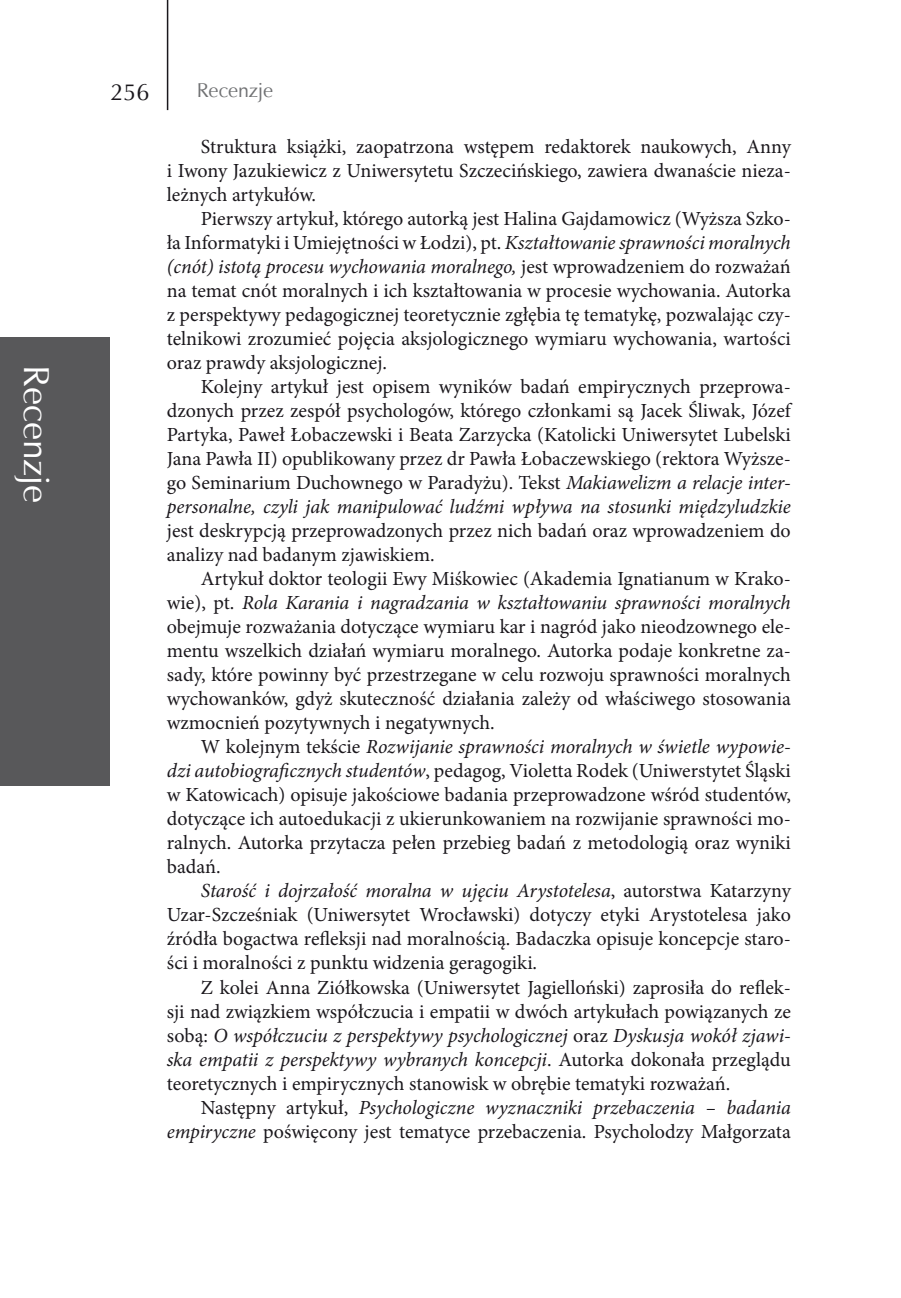
<style>
.page{position:relative;width:901px;height:1298px;background:#fff}
.page>*{position:absolute;margin:0;border:0;box-sizing:border-box;transform-origin:0 0}
.t1{font:36px "Zapf Humnst EU";color:#fff}
.t2{font:24px "Zapf Humnst EU";color:#1a171c}
.t3{font:20px/24px "Minion Pro";color:#1a171c;text-align:justify}
.t4{font:20px "Zapf Humnst EU";color:#707173}
.s1{font-style:italic}
</style>
<div class="page">
<hr style="left:167px;top:0;width:1px;height:110px;background:#1a171c">
<div style="left:0;top:337px;width:110px;height:448px;background:#58585a"></div>
<h1 class="t1" style="left:59px;top:365px;width:139px;rotate:90deg">Recenzje</h1>
<p class="t2" style="left:110px;top:77px;width:41px">256</p>
<p class="t4" style="left:197px;top:78px;width:78px">Recenzje</p>
<p class="t3" style="left:167px;top:135px;width:625px;text-indent:34px">Struktura książki, zaopatrzona wstępem redaktorek naukowych, Anny i Iwony Jazukiewicz z Uniwersytetu Szczecińskiego, zawiera dwanaście nieza&shy;leżnych artykułów.</p>
<p class="t3" style="left:167px;top:207px;width:625px;text-indent:34px">Pierwszy artykuł, którego autorką jest Halina Gajdamowicz (Wyższa Szko&shy;ła Informatyki i Umiejętności w Łodzi), pt. <span class="s1">Kształtowanie sprawności moralnych (cnót) istotą procesu wychowania moralnego,</span> jest wprowadzeniem do rozważań na temat cnót moralnych i ich kształtowania w procesie wychowania. Autorka z perspektywy pedagogicznej teoretycznie zgłębia tę tematykę, pozwalając czy&shy;telnikowi zrozumieć pojęcia aksjologicznego wymiaru wychowania, wartości oraz prawdy aksjologicznej.</p>
<p class="t3" style="left:167px;top:375px;width:625px;text-indent:34px">Kolejny artykuł jest opisem wyników badań empirycznych przeprowa&shy;dzonych przez zespół psychologów, którego członkami są Jacek Śliwak, Józef Partyka, Paweł Łobaczewski i Beata Zarzycka (Katolicki Uniwersytet Lubelski Jana Pawła II) opublikowany przez dr Pawła Łobaczewskiego (rektora Wyższe&shy;go Seminarium Duchownego w Paradyżu). Tekst <span class="s1">Makiawelizm a relacje inter&shy;personalne, czyli jak manipulować ludźmi wpływa na stosunki międzyludzkie</span></p>
<p class="t3" style="left:167px;top:519px;width:625px">jest deskrypcją przeprowadzonych przez nich badań oraz wprowadzeniem do analizy nad badanym zjawiskiem.</p>
<p class="t3" style="left:167px;top:567px;width:625px;text-indent:34px">Artykuł doktor teologii Ewy Miśkowiec (Akademia Ignatianum w Krako&shy;wie), pt. <span class="s1">Rola Karania i nagradzania w kształtowaniu sprawności moralnych </span>obejmuje rozważania dotyczące wymiaru kar i nagród jako nieodzownego ele&shy;mentu wszelkich działań wymiaru moralnego. Autorka podaje konkretne za&shy;sady, które powinny być przestrzegane w celu rozwoju sprawności moralnych wychowanków, gdyż skuteczność działania zależy od właściwego stosowania wzmocnień pozytywnych i negatywnych.</p>
<p class="t3" style="left:167px;top:735px;width:625px;text-indent:34px">W kolejnym tekście <span class="s1">Rozwijanie sprawności moralnych w świetle wypowie&shy;dzi autobiograficznych studentów</span>, pedagog, Violetta Rodek (Uniwerstytet Śląski w Katowicach) opisuje jakościowe badania przeprowadzone wśród studentów, dotyczące ich autoedukacji z ukierunkowaniem na rozwijanie sprawności mo&shy;ralnych. Autorka przytacza pełen przebieg badań z metodologią oraz wyniki badań.</p>
<p class="t3" style="left:167px;top:879px;width:625px;text-indent:34px"><span class="s1">Starość i dojrzałość moralna w ujęciu Arystotelesa</span>, autorstwa Katarzyny Uzar-Szcześniak (Uniwersytet Wrocławski) dotyczy etyki Arystotelesa jako źródła bogactwa refleksji nad moralnością. Badaczka opisuje koncepcje staro&shy;ści i moralności z punktu widzenia geragogiki.</p>
<p class="t3" style="left:167px;top:975px;width:625px;text-indent:34px">Z kolei Anna Ziółkowska (Uniwersytet Jagielloński) zaprosiła do reflek&shy;sji nad związkiem współczucia i empatii w dwóch artykułach powiązanych ze sobą: <span class="s1">O współczuciu z perspektywy psychologicznej</span> oraz <span class="s1">Dyskusja wokół zjawi&shy;ska empatii z perspektywy wybranych koncepcji</span>. Autorka dokonała przeglądu teoretycznych i empirycznych stanowisk w obrębie tematyki rozważań.</p>
<p class="t3" style="left:167px;top:1095px;width:625px;text-align:right">Następny artykuł, <span class="s1">Psychologiczne wyznaczniki przebaczenia – badania empiryczne</span> poświęcony jest tematyce przebaczenia. Psycholodzy Małgorzata</p>
</div>
